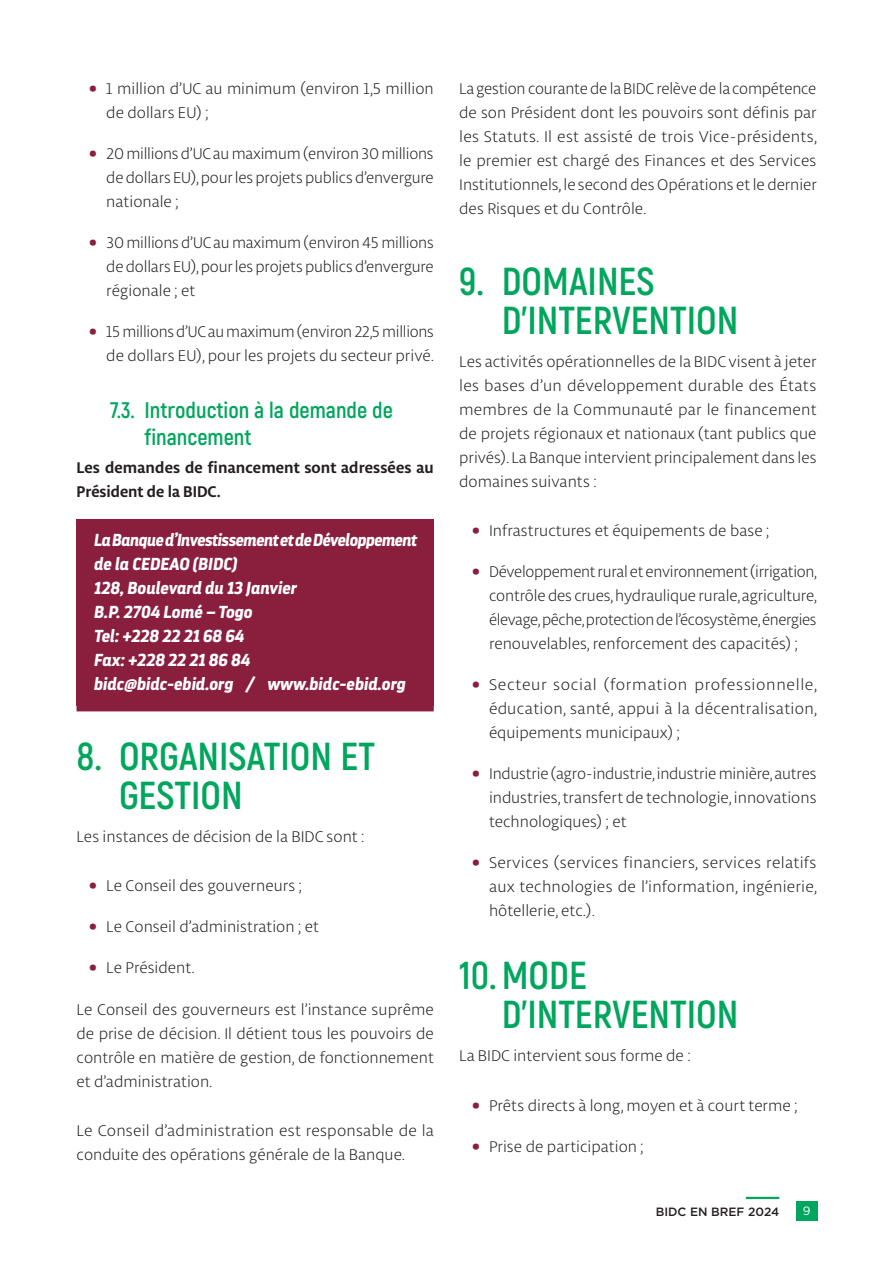
<style>
.page{position:relative;width:893px;height:1263px;background:#fff}
.page>*{position:absolute;margin:0;border:0;box-sizing:border-box;transform-origin:0 0}
.t1{font:700 39px/39px "Akrobat";color:#00a65d}
.t2{font:700 22.5px/27px "Akrobat";color:#00a65d}
.t3{font:italic 700 17.25px/24px "Darwin Pro";color:#fff}
.t4{font:300 16.5px/24px "Libertad";color:#231f20;text-align:justify}
.t5{font:700 16.5px/24px "Libertad";letter-spacing:.01em;color:#231f20}
.t6{font:500 12px "Gotham";color:#231f20}
.t7{font:12px "Gotham";color:#fff}
.s1{font-family:"Darwin Pro";font-weight:900;color:#8a1e3d}
</style>
<div class="page">
<div style="left:77px;top:519px;width:357px;height:67px;background:#8a1e3d"></div>
<div style="left:77px;top:567px;width:357px;height:27px;background:#8a1e3d"></div>
<div style="left:77px;top:591px;width:357px;height:27px;background:#8a1e3d"></div>
<div style="left:77px;top:615px;width:357px;height:27px;background:#8a1e3d"></div>
<div style="left:77px;top:639px;width:357px;height:27px;background:#8a1e3d"></div>
<div style="left:77px;top:663px;width:357px;height:27px;background:#8a1e3d"></div>
<div style="left:77px;top:690px;width:357px;height:21px;background:#8a1e3d"></div>
<div style="left:796px;top:1201px;width:21px;height:20px;background:#00a65d"></div>
<hr style="left:746px;top:1197px;width:33px;height:2px;background:#00a65d">
<p class="t4" style="left:106px;top:76px;width:329px;text-indent:-17px"><span class="s1">•</span> 1 million d’UC au minimum (environ 1,5 million de dollars EU) ;</p>
<p class="t4" style="left:106px;top:141px;width:329px;text-indent:-17px"><span class="s1">•</span> 20 millions d’UC au maximum (environ 30 millions de dollars EU), pour les projets publics d’envergure nationale ;</p>
<p class="t4" style="left:106px;top:230px;width:329px;text-indent:-17px"><span class="s1">•</span> 30 millions d’UC au maximum (environ 45 millions de dollars EU), pour les projets publics d’envergure régionale ; et</p>
<p class="t4" style="left:89px;top:319px;width:346px;text-align:right"><span class="s1">•</span> 15 millions d’UC au maximum (environ 22,5 millions de dollars EU), pour les projets du secteur privé.</p>
<h2 class="t2" style="left:145px;top:396px;width:250px;text-indent:-34px">7.3. Introduction à la demande de financement</h2>
<p class="t5" style="left:77px;top:455px;width:359px">Les demandes de financement sont adressées au<br>Président de la BIDC.</p>
<p class="t3" style="left:94px;top:528px;width:325px">La Banque d’Investissement et de Développement de la CEDEAO (BIDC)<br>128, Boulevard du 13 Janvier<br>B.P. 2704 Lomé – Togo<br>Tel: +228 22 21 68 64<br>Fax: +228 22 21 86 84<br>bidc@bidc-ebid.org / www.bidc-ebid.org</p>
<h1 class="t1" style="left:119px;top:737px;width:257px;text-indent:-43px">8. ORGANISATION ET<br>GESTION</h1>
<p class="t4" style="left:77px;top:824px;width:289px">Les instances de décision de la BIDC sont :</p>
<p class="t4" style="left:89px;top:874px;width:214px"><span class="s1">•</span> Le Conseil des gouverneurs ;</p>
<p class="t4" style="left:89px;top:915px;width:231px"><span class="s1">•</span> Le Conseil d’administration ; et</p>
<p class="t4" style="left:89px;top:956px;width:107px"><span class="s1">•</span> Le Président.</p>
<p class="t4" style="left:77px;top:997px;width:359px">Le Conseil des gouverneurs est l’instance suprême de prise de décision. Il détient tous les pouvoirs de contrôle en matière de gestion, de fonctionnement et d’administration.</p>
<p class="t4" style="left:77px;top:1118px;width:359px">Le Conseil d’administration est responsable de la conduite des opérations générale de la Banque.</p>
<p class="t4" style="left:459px;top:76px;width:359px">La gestion courante de la BIDC relève de la compétence de son Président dont les pouvoirs sont définis par les Statuts. Il est assisté de trois Vice-présidents, le premier est chargé des Finances et des Services Institutionnels, le second des Opérations et le dernier des Risques et du Contrôle.</p>
<h1 class="t1" style="left:502px;top:262px;width:238px;text-indent:-43px">9. DOMAINES<br>D’INTERVENTION</h1>
<p class="t4" style="left:459px;top:349px;width:359px">Les activités opérationnelles de la BIDC visent à jeter les bases d’un développement durable des États membres de la Communauté par le financement de projets régionaux et nationaux (tant publics que privés). La Banque intervient principalement dans les domaines suivants :</p>
<p class="t4" style="left:472px;top:519px;width:299px"><span class="s1">•</span> Infrastructures et équipements de base ;</p>
<p class="t4" style="left:489px;top:560px;width:330px;text-indent:-17px"><span class="s1">•</span> Développement rural et environnement (irrigation, contrôle des crues, hydraulique rurale, agriculture, élevage, pêche, protection de l’écosystème, énergies renouvelables, renforcement des capacités) ;</p>
<p class="t4" style="left:489px;top:673px;width:330px;text-indent:-17px"><span class="s1">•</span> Secteur social (formation professionnelle, éducation, santé, appui à la décentralisation, équipements municipaux) ;</p>
<p class="t4" style="left:489px;top:762px;width:329px;text-indent:-17px"><span class="s1">•</span> Industrie (agro-industrie, industrie minière, autres industries, transfert de technologie, innovations technologiques) ; et</p>
<p class="t4" style="left:489px;top:851px;width:330px;text-indent:-17px"><span class="s1">•</span> Services (services financiers, services relatifs aux technologies de l’information, ingénierie, hôtellerie, etc.).</p>
<h1 class="t1" style="left:502px;top:956px;width:238px;text-indent:-43px">10.MODE<br>D’INTERVENTION</h1>
<p class="t4" style="left:459px;top:1043px;width:233px">La BIDC intervient sous forme de :</p>
<p class="t4" style="left:472px;top:1093px;width:327px"><span class="s1">•</span> Prêts directs à long, moyen et à court terme ;</p>
<p class="t4" style="left:472px;top:1134px;width:173px"><span class="s1">•</span> Prise de participation ;</p>
<p class="t6" style="left:656px;top:1203px;width:125px">BIDC EN BREF 2024</p>
<p class="t7" style="left:803px;top:1204px;width:9px">9</p>
</div>
